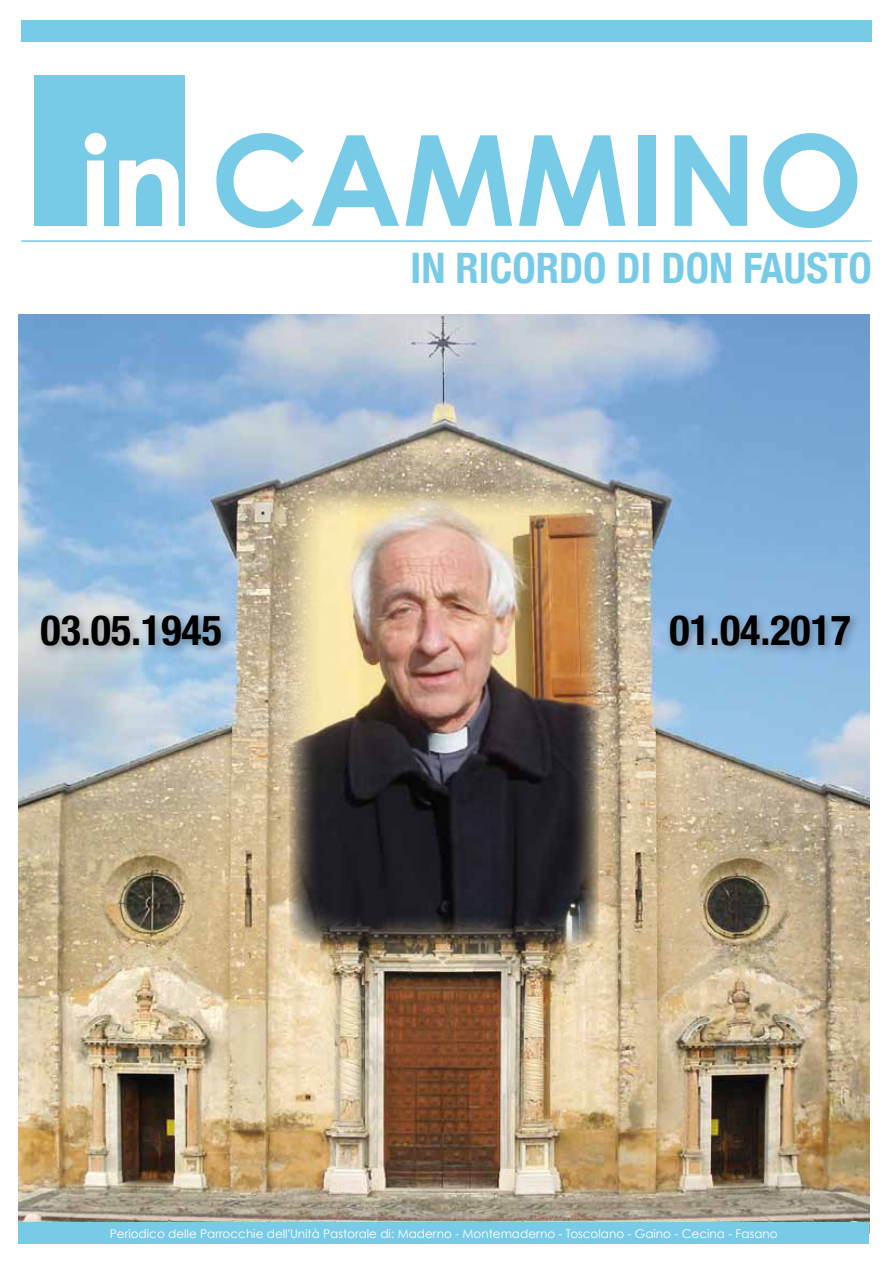
<style>
.page{position:relative;width:893px;height:1263px;background:#fff}
.page>*{position:absolute;margin:0;border:0;box-sizing:border-box;transform-origin:0 0}
.t1{font:700 126px "Century Gothic";color:#78cbe7}
.t2{font:700 condensed 42px "Helvetica Neue";color:#78cbe7}
.t3{font:700 condensed 42px "Helvetica Neue";color:#000}
.t4{font:12px "Century Gothic";color:#fff}
.s1{color:#fff}
</style>
<div class="page">
<img style="left:19px;top:315px;width:850px;height:907px">
<div style="left:34px;top:75px;width:151px;height:151px;background:#78cbe7"></div>
<hr style="left:21px;top:240px;width:851px;height:2px;background:#78cbe7">
<div style="left:21px;top:20px;width:851px;height:21px;background:#78cbe7"></div>
<img style="left:289px;top:490px;width:310px;height:454px">
<div style="left:665px;top:611px;width:196px;height:46px;background:#000;opacity:.3"></div>
<div style="left:36px;top:611px;width:196px;height:46px;background:#000;opacity:.3"></div>
<div style="left:19px;top:1222px;width:850px;height:22px;background:#78cbe7"></div>
<h1 class="t1" style="left:80px;top:101px;width:784px"><span class="s1">IN</span> CAMMINO</h1>
<h2 class="t2" style="left:411px;top:233px;width:463px">IN RICORDO DI DON FAUSTO</h2>
<h2 class="t3" style="left:41px;top:595px;width:183px">03.05.1945</h2>
<h2 class="t3" style="left:670px;top:595px;width:183px">01.04.2017</h2>
<p class="t4" style="left:110px;top:1226px;width:669px">Periodico delle Parrocchie dell'Unità Pastorale di: Maderno - Montemaderno - Toscolano - Gaino - Cecina - Fasano</p>
</div>
